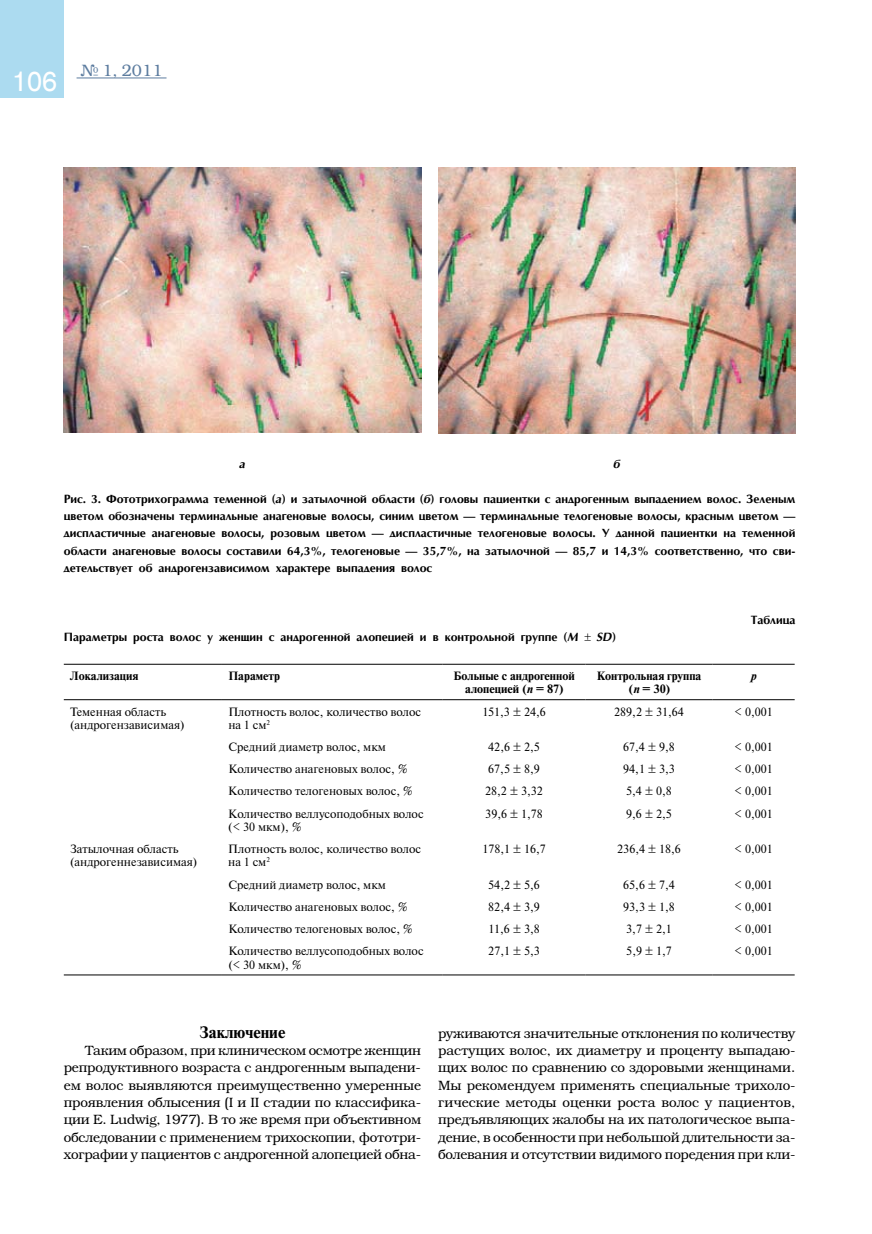
<style>
.page{position:relative;width:872px;height:1234px;background:#fff}
.page>*{position:absolute;margin:0;border:0;box-sizing:border-box;transform-origin:0 0}
.t1{font:27px "Helios";color:#fff}
.t2{font:700 16.5px "Newton C";color:#000}
.t3{font:300 16.5px "Bookman C";color:#5c7c9f}
.t4{font:300 13.5px/17.2px "Bookman C";letter-spacing:-.02em;color:#000;text-align:justify}
.t5{font:12px/13.2px "Newton C";color:#000}
.t6{font:700 12px/17.2px "AG Optima";color:#000;text-align:justify}
.t7{font:700 12px/13.2px "Newton C";color:#000;text-align:center}
.t8{font:italic 700 12px "AG Optima";color:#000}
.t9{font:italic 700 12px "Newton C";color:#000}
.s1{font-style:italic}
.s2{font-style:normal}
</style>
<div class="page">
<div style="left:0;top:0;width:64px;height:98px;background:#acdbf0"></div>
<hr style="left:77px;top:77px;width:89px;height:1px;background:#5c7c9f">
<hr style="left:64px;top:663px;width:158px;height:1px;background:#000">
<hr style="left:222px;top:663px;width:221px;height:1px;background:#000">
<hr style="left:443px;top:663px;width:142px;height:1px;background:#000">
<hr style="left:585px;top:663px;width:127px;height:1px;background:#000">
<hr style="left:712px;top:663px;width:82px;height:1px;background:#000">
<hr style="left:64px;top:699px;width:158px;height:1px;background:#000">
<hr style="left:222px;top:699px;width:221px;height:1px;background:#000">
<hr style="left:443px;top:699px;width:142px;height:1px;background:#000">
<hr style="left:585px;top:699px;width:127px;height:1px;background:#000">
<hr style="left:712px;top:699px;width:82px;height:1px;background:#000">
<hr style="left:64px;top:974px;width:158px;height:1px;background:#000">
<hr style="left:222px;top:974px;width:221px;height:1px;background:#000">
<hr style="left:443px;top:974px;width:142px;height:1px;background:#000">
<hr style="left:585px;top:974px;width:127px;height:1px;background:#000">
<hr style="left:712px;top:974px;width:82px;height:1px;background:#000">
<img style="left:64px;top:167px;width:357px;height:265px">
<img style="left:438px;top:167px;width:357px;height:266px">
<h1 class="t1" style="left:12px;top:67px;width:47px">106</h1>
<p class="t3" style="left:80px;top:61px;width:84px">№ 1, 2011</p>
<p class="t8" style="left:239px;top:457px;width:7px">а</p>
<p class="t8" style="left:613px;top:457px;width:8px">б</p>
<p class="t6" style="left:64px;top:490px;width:733px">Рис. 3. Фототрихограмма теменной (<span class="s1">а</span>) и затылочной области (<span class="s1">б</span>) головы пациентки с андрогенным выпадением волос. Зеленым цветом обозначены терминальные анагеновые волосы, синим цветом — терминальные телогеновые волосы, красным цветом — диспластичные анагеновые волосы, розовым цветом — диспластичные телогеновые волосы. У данной пациентки на теменной области анагеновые волосы составили 64,3%, телогеновые — 35,7%, на затылочной — 85,7 и 14,3% соответственно, что сви&shy;детельствует об андрогензависимом характере выпадения волос</p>
<p class="t6" style="left:751px;top:611px;width:46px">Таблица</p>
<p class="t6" style="left:64px;top:628px;width:516px">Параметры роста волос у женщин с андрогенной алопецией и в контрольной группе (<span class="s1">M</span></p>
<p class="t8" style="left:597px;top:629px;width:21px">SD<span class="s2">)</span></p>
<p class="t7" style="left:70px;top:669px;width:70px">Локализация</p>
<p class="t7" style="left:228px;top:669px;width:53px">Параметр</p>
<p class="t7" style="left:453px;top:669px;width:123px">Больные с андрогенной алопецией (<span class="s1">n</span> = 87)</p>
<p class="t7" style="left:597px;top:669px;width:106px">Контрольная группа (<span class="s1">n</span> = 30)</p>
<p class="t9" style="left:751px;top:669px;width:7px">p</p>
<p class="t5" style="left:70px;top:704px;width:116px">Теменная область (андрогензависимая)</p>
<p class="t5" style="left:228px;top:704px;width:194px">Плотность волос, количество волос на 1 см<sup>2</sup></p>
<p class="t5" style="left:482px;top:704px;width:65px">151,3 ± 24,6</p>
<p class="t5" style="left:614px;top:704px;width:71px">289,2 ± 31,64</p>
<p class="t5" style="left:734px;top:704px;width:40px">&lt; 0,001</p>
<p class="t5" style="left:228px;top:740px;width:159px">Средний диаметр волос, мкм</p>
<p class="t5" style="left:488px;top:740px;width:53px">42,6 ± 2,5</p>
<p class="t5" style="left:623px;top:740px;width:53px">67,4 ± 9,8</p>
<p class="t5" style="left:734px;top:740px;width:40px">&lt; 0,001</p>
<p class="t5" style="left:228px;top:762px;width:181px">Количество анагеновых волос, %</p>
<p class="t5" style="left:488px;top:762px;width:53px">67,5 ± 8,9</p>
<p class="t5" style="left:623px;top:762px;width:53px">94,1 ± 3,3</p>
<p class="t5" style="left:734px;top:762px;width:40px">&lt; 0,001</p>
<p class="t5" style="left:228px;top:784px;width:186px">Количество телогеновых волос, %</p>
<p class="t5" style="left:485px;top:784px;width:59px">28,2 ± 3,32</p>
<p class="t5" style="left:626px;top:784px;width:47px">5,4 ± 0,8</p>
<p class="t5" style="left:734px;top:784px;width:40px">&lt; 0,001</p>
<p class="t5" style="left:228px;top:806px;width:197px">Количество веллусоподобных волос (&lt; 30 мкм), %</p>
<p class="t5" style="left:485px;top:806px;width:59px">39,6 ± 1,78</p>
<p class="t5" style="left:626px;top:806px;width:47px">9,6 ± 2,5</p>
<p class="t5" style="left:734px;top:806px;width:40px">&lt; 0,001</p>
<p class="t5" style="left:70px;top:842px;width:129px">Затылочная область (андрогеннезависимая)</p>
<p class="t5" style="left:228px;top:842px;width:194px">Плотность волос, количество волос на 1 см<sup>2</sup></p>
<p class="t5" style="left:482px;top:842px;width:65px">178,1 ± 16,7</p>
<p class="t5" style="left:617px;top:842px;width:65px">236,4 ± 18,6</p>
<p class="t5" style="left:734px;top:842px;width:40px">&lt; 0,001</p>
<p class="t5" style="left:228px;top:877px;width:159px">Средний диаметр волос, мкм</p>
<p class="t5" style="left:488px;top:877px;width:53px">54,2 ± 5,6</p>
<p class="t5" style="left:623px;top:877px;width:53px">65,6 ± 7,4</p>
<p class="t5" style="left:734px;top:877px;width:40px">&lt; 0,001</p>
<p class="t5" style="left:228px;top:900px;width:181px">Количество анагеновых волос, %</p>
<p class="t5" style="left:488px;top:900px;width:53px">82,4 ± 3,9</p>
<p class="t5" style="left:623px;top:900px;width:53px">93,3 ± 1,8</p>
<p class="t5" style="left:734px;top:900px;width:40px">&lt; 0,001</p>
<p class="t5" style="left:228px;top:922px;width:186px">Количество телогеновых волос, %</p>
<p class="t5" style="left:488px;top:922px;width:53px">11,6 ± 3,8</p>
<p class="t5" style="left:626px;top:922px;width:47px">3,7 ± 2,1</p>
<p class="t5" style="left:734px;top:922px;width:40px">&lt; 0,001</p>
<p class="t5" style="left:228px;top:944px;width:197px">Количество веллусоподобных волос (&lt; 30 мкм), %</p>
<p class="t5" style="left:488px;top:944px;width:53px">27,1 ± 5,3</p>
<p class="t5" style="left:626px;top:944px;width:47px">5,9 ± 1,7</p>
<p class="t5" style="left:734px;top:944px;width:40px">&lt; 0,001</p>
<p class="t2" style="left:199px;top:1022px;width:88px">Заключение</p>
<p class="t4" style="left:64px;top:1041px;width:359px;text-indent:21px">Таким образом, при клиническом осмотре женщин репродуктивного возраста с андрогенным выпадени&shy;ем волос выявляются преимущественно умеренные проявления облысения (I и II стадии по классифика&shy;ции E. Ludwig, 1977). В то же время при объективном обследовании с применением трихоскопии, фототри&shy;хографии у пациентов с андрогенной алопецией обна-</p>
<p class="t4" style="left:438px;top:1024px;width:359px">руживаются значительные отклонения по количеству растущих волос, их диаметру и проценту выпадаю&shy;щих волос по сравнению со здоровыми женщинами.<br>Мы рекомендуем применять специальные трихоло&shy;гические методы оценки роста волос у пациентов, предъявляющих жалобы на их патологическое выпа&shy;дение, в особенности при небольшой длительности за&shy;болевания и отсутствии видимого поредения при кли-</p>
</div>
